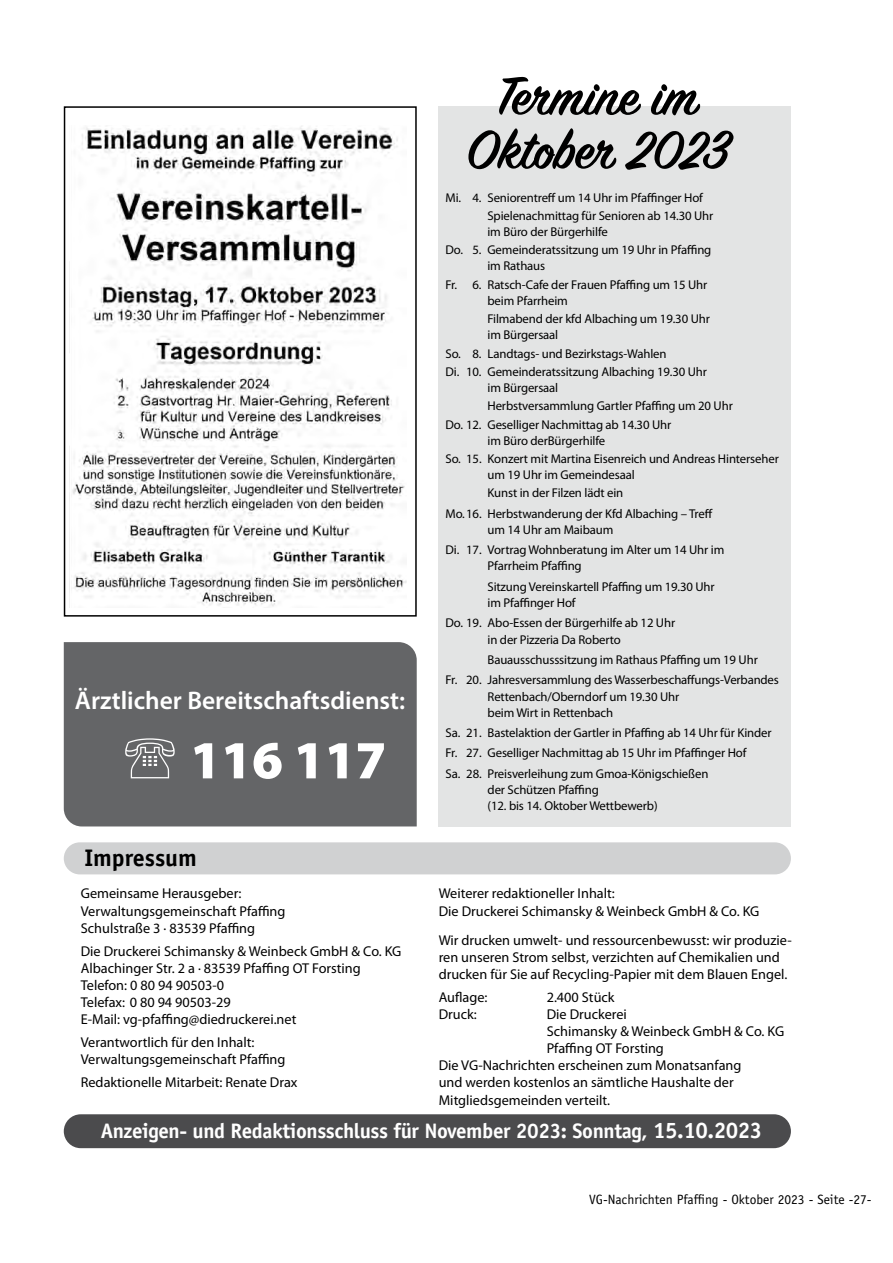
<style>
.page{position:relative;width:893px;height:1263px;background:#fff}
.page>*{position:absolute;margin:0;border:0;box-sizing:border-box;transform-origin:0 0}
.t1{font:600 60px/54px "Sign Painter House Script";color:#000;text-align:center}
.t2{font:900 54px "Myriad Pro";color:#fff}
.t3{font:600 25.5px "Myriad Pro";color:#fff}
.t4{font:700 24px "Officina Sans Std";color:#000}
.t5{font:700 21px "Officina Sans Std";letter-spacing:-.02em;color:#fff}
.t6{font:14.25px/17.1px "Myriad Pro";color:#000}
.t7{font:13.5px "Officina Sans Std";color:#000}
.t8{font:12.75px/18.3px "Myriad Pro";letter-spacing:-.01em;color:#000}
.s1{font-size:22.5px}
</style>
<div class="page">
<div style="left:438px;top:106px;width:353px;height:720px;background:#e3e4e4"></div>
<div style="left:64px;top:642px;width:353px;height:184px;background:#646567"></div>
<div style="left:64px;top:1114px;width:727px;height:34px;background:#4b4b4d;border-radius:17px"></div>
<div style="left:64px;top:842px;width:727px;height:32px;background:#d0d1d2;border-radius:16px"></div>
<img style="left:72px;top:126px;width:334px;height:481px">
<div style="left:64px;top:106px;width:353px;height:511px;border:2px solid #000"></div>
<div style="left:125px;top:738px;width:50px;height:40px;background:#646567"></div>
<h3 class="t3" style="left:75px;top:684px;width:332px">Ärztlicher Bereitschaftsdienst:</h3>
<h2 class="t2" style="left:190px;top:724px;width:198px">116 117</h2>
<h3 class="t4" style="left:84px;top:842px;width:114px">Impressum</h3>
<p class="t6" style="left:81px;top:885px;width:206px">Gemeinsame Herausgeber:<br>Verwaltungsgemeinschaft Pfaffing<br>Schulstraße 3 · 83539 Pfaffing</p>
<p class="t6" style="left:81px;top:943px;width:322px">Die Druckerei Schimansky &amp; Weinbeck GmbH &amp; Co. KG Albachinger Str. 2 a · 83539 Pfaffing OT Forsting Telefon: 0 80 94 90503-0<br>Telefax: 0 80 94 90503-29<br>E-Mail: vg-pfaffing@diedruckerei.net</p>
<p class="t6" style="left:81px;top:1034px;width:206px">Verantwortlich für den Inhalt:<br>Verwaltungsgemeinschaft Pfaffing</p>
<p class="t6" style="left:81px;top:1074px;width:218px">Redaktionelle Mitarbeit: Renate Drax</p>
<h1 class="t1" style="left:467px;top:74px;width:263px">Termine im<br>Oktober 2023</h1>
<p class="t8" style="left:487px;top:188px;width:227px;text-indent:-42px">Mi. 4. Seniorentreff um 14 Uhr im Pfaffinger Hof<br>Spielenachmittag für Senioren ab 14.30 Uhr</p>
<p class="t8" style="left:445px;top:223px;width:267px;text-indent:42px">im Büro der Bürgerhilfe<br>Do. 5. Gemeinderatssitzung um 19 Uhr in Pfaffing</p>
<p class="t8" style="left:445px;top:257px;width:263px;text-indent:42px">im Rathaus<br>Fr. 6. Ratsch-Cafe der Frauen Pfaffing um 15 Uhr</p>
<p class="t8" style="left:487px;top:292px;width:224px">beim Pfarrheim<br>Filmabend der kfd Albaching um 19.30 Uhr</p>
<p class="t8" style="left:445px;top:326px;width:263px;text-indent:42px">im Bürgersaal<br>So. 8. Landtags- und Bezirkstags-Wahlen<br>Di. 10. Gemeinderatssitzung Albaching 19.30 Uhr</p>
<p class="t8" style="left:487px;top:379px;width:72px">im Bürgersaal</p>
<p class="t8" style="left:487px;top:397px;width:247px">Herbstversammlung Gartler Pfaffing um 20 Uhr</p>
<p class="t8" style="left:445px;top:415px;width:227px">Do. 12. Geselliger Nachmittag ab 14.30 Uhr</p>
<p class="t8" style="left:445px;top:431px;width:335px;text-indent:42px">im Büro derBürgerhilfe<br>So. 15. Konzert mit Martina Eisenreich und Andreas Hinterseher</p>
<p class="t8" style="left:487px;top:466px;width:149px">um 19 Uhr im Gemeindesaal<br>Kunst in der Filzen lädt ein</p>
<p class="t8" style="left:487px;top:506px;width:227px;line-height:16.2px;text-indent:-42px">Mo.16. Herbstwanderung der Kfd Albaching – Treff um 14 Uhr am Maibaum</p>
<p class="t8" style="left:488px;top:542px;width:238px;line-height:16.2px;text-indent:-42px">Di. 17. Vortrag Wohnberatung im Alter um 14 Uhr im<br>Pfarrheim Pfaffing</p>
<p class="t8" style="left:488px;top:579px;width:229px;line-height:16.2px">Sitzung Vereinskartell Pfaffing um 19.30 Uhr im Pfaffinger Hof</p>
<p class="t8" style="left:488px;top:615px;width:189px;line-height:16.2px;text-indent:-42px">Do. 19. Abo-Essen der Bürgerhilfe ab 12 Uhr in der Pizzeria Da Roberto</p>
<p class="t8" style="left:446px;top:650px;width:335px;line-height:20.4px;text-indent:42px">Bauausschusssitzung im Rathaus Pfaffing um 19 Uhr<br>Fr. 20. Jahresversammlung des Wasserbeschaffungs-Verbandes</p>
<p class="t8" style="left:488px;top:688px;width:193px;line-height:16.2px">Rettenbach/Oberndorf um 19.30 Uhr beim Wirt in Rettenbach</p>
<p class="t8" style="left:446px;top:723px;width:328px;line-height:20.4px">Sa. 21. Bastelaktion der Gartler in Pfaffing ab 14 Uhr für Kinder<br>Fr. 27. Geselliger Nachmittag ab 15 Uhr im Pfaffinger Hof<br>Sa. 28. Preisverleihung zum Gmoa-Königschießen</p>
<p class="t8" style="left:488px;top:782px;width:172px;line-height:16.2px">der Schützen Pfaffing<br>(12. bis 14. Oktober Wettbewerb)</p>
<p class="t6" style="left:439px;top:885px;width:322px">Weiterer redaktioneller Inhalt:<br>Die Druckerei Schimansky &amp; Weinbeck GmbH &amp; Co. KG</p>
<p class="t6" style="left:439px;top:932px;width:355px">Wir drucken umwelt- und ressourcenbewusst: wir produzie&shy;ren unseren Strom selbst, verzichten auf Chemikalien und drucken für Sie auf Recycling-Papier mit dem Blauen Engel.</p>
<p class="t6" style="left:439px;top:989px;width:50px">Auflage:</p>
<p class="t6" style="left:547px;top:989px;width:69px">2.400 Stück</p>
<p class="t6" style="left:439px;top:1006px;width:40px">Druck:</p>
<p class="t6" style="left:547px;top:1006px;width:82px">Die Druckerei</p>
<p class="t6" style="left:547px;top:1023px;width:239px">Schimansky &amp; Weinbeck GmbH &amp; Co. KG</p>
<p class="t6" style="left:547px;top:1040px;width:119px">Pfaffing OT Forsting</p>
<p class="t6" style="left:439px;top:1057px;width:304px">Die VG-Nachrichten erscheinen zum Monatsanfang</p>
<p class="t6" style="left:439px;top:1074px;width:297px">und werden kostenlos an sämtliche Haushalte der</p>
<p class="t6" style="left:439px;top:1091px;width:173px">Mitgliedsgemeinden verteilt.</p>
<h3 class="t5" style="left:101px;top:1118px;width:663px">Anzeigen- und Redaktionsschluss für November 2023: Sonntag, <span class="s1">15.10.2023</span></h3>
<p class="t7" style="left:589px;top:1191px;width:284px">VG-Nachrichten Pfaffing - Oktober 2023 - Seite -27-</p>
</div>
